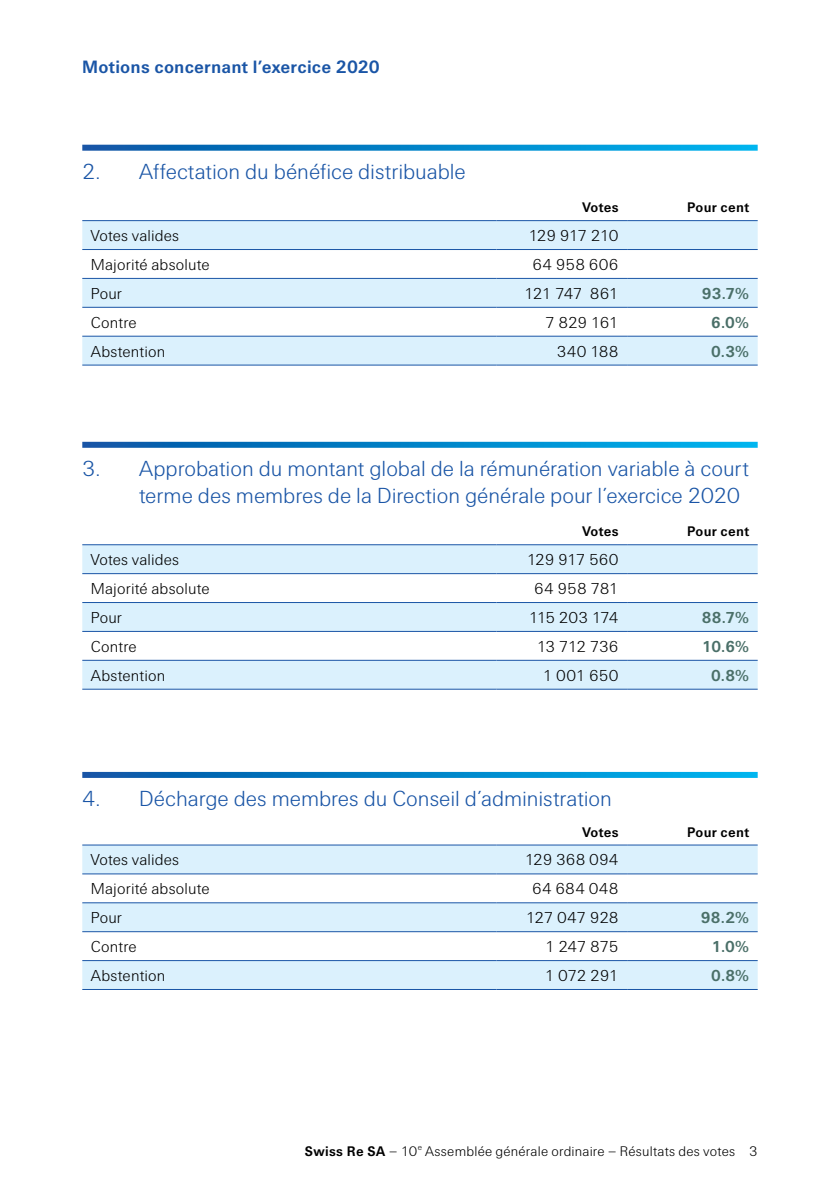
<style>
.page{position:relative;width:840px;height:1191px;background:#fff}
.page>*{position:absolute;margin:0;border:0;box-sizing:border-box;transform-origin:0 0}
.t1{font:300 22px/27px "Swiss Re Sans OT";color:#1a55a6}
.t2{font:700 18px "Swiss Re Sans OT";letter-spacing:.01em;color:#1a55a6}
.t3{font:300 16px "Swiss Re Sans OT";letter-spacing:.01em;color:#000}
.t4{font:700 16px "Swiss Re Sans OT";letter-spacing:.015em;color:#4a6f68}
.t5{font:300 16px "Swiss Re Sans OT";letter-spacing:-.045em;color:#000}
.t6{font:300 16px "Swiss Re Sans OT";letter-spacing:-.04em;color:#000}
.t7{font:300 16px "Swiss Re Sans OT";letter-spacing:-.025em;color:#000}
.t8{font:300 16px "Swiss Re Sans OT";letter-spacing:-.065em;color:#000}
.t9{font:300 16px "Swiss Re Sans OT";letter-spacing:-.015em;color:#000}
.t10{font:300 14px "Swiss Re Sans OT";letter-spacing:.015em;color:#000}
.t11{font:700 14px "Swiss Re Sans OT";letter-spacing:.02em;color:#000}
.s1{font-weight:700}
</style>
<div class="page">
<svg style="left:82px;top:145px;width:675px;height:6px;background:#0f8acb"></svg>
<svg style="left:82px;top:442px;width:675px;height:6px;background:#0a87ca"></svg>
<svg style="left:82px;top:772px;width:675px;height:6px;background:#0585c9"></svg>
<svg style="left:82px;top:221px;width:675px;height:144px;fill:#dbf1fd"></svg>
<hr style="left:496px;top:249px;width:130px;height:1px;background:#1a55a6">
<hr style="left:626px;top:249px;width:131px;height:1px;background:#1a55a6">
<hr style="left:496px;top:278px;width:130px;height:1px;background:#1a55a6">
<hr style="left:626px;top:278px;width:131px;height:1px;background:#1a55a6">
<hr style="left:496px;top:307px;width:130px;height:1px;background:#1a55a6">
<hr style="left:626px;top:307px;width:131px;height:1px;background:#1a55a6">
<hr style="left:496px;top:336px;width:130px;height:1px;background:#1a55a6">
<hr style="left:626px;top:336px;width:131px;height:1px;background:#1a55a6">
<hr style="left:496px;top:220px;width:130px;height:1px;background:#1a55a6">
<hr style="left:626px;top:220px;width:131px;height:1px;background:#1a55a6">
<hr style="left:496px;top:365px;width:130px;height:1px;background:#1a55a6">
<hr style="left:626px;top:365px;width:131px;height:1px;background:#1a55a6">
<hr style="left:82px;top:220px;width:414px;height:1px;background:#1a55a6">
<hr style="left:82px;top:249px;width:414px;height:1px;background:#1a55a6">
<hr style="left:82px;top:278px;width:414px;height:1px;background:#1a55a6">
<hr style="left:82px;top:307px;width:414px;height:1px;background:#1a55a6">
<hr style="left:82px;top:336px;width:414px;height:1px;background:#1a55a6">
<hr style="left:82px;top:365px;width:414px;height:1px;background:#1a55a6">
<svg style="left:82px;top:545px;width:675px;height:144px;fill:#dbf1fd"></svg>
<hr style="left:496px;top:573px;width:130px;height:1px;background:#1a55a6">
<hr style="left:626px;top:573px;width:131px;height:1px;background:#1a55a6">
<hr style="left:496px;top:602px;width:130px;height:1px;background:#1a55a6">
<hr style="left:626px;top:602px;width:131px;height:1px;background:#1a55a6">
<hr style="left:496px;top:631px;width:130px;height:1px;background:#1a55a6">
<hr style="left:626px;top:631px;width:131px;height:1px;background:#1a55a6">
<hr style="left:496px;top:660px;width:130px;height:1px;background:#1a55a6">
<hr style="left:626px;top:660px;width:131px;height:1px;background:#1a55a6">
<hr style="left:496px;top:544px;width:130px;height:1px;background:#1a55a6">
<hr style="left:626px;top:544px;width:131px;height:1px;background:#1a55a6">
<hr style="left:496px;top:689px;width:130px;height:1px;background:#1a55a6">
<hr style="left:626px;top:689px;width:131px;height:1px;background:#1a55a6">
<hr style="left:82px;top:544px;width:414px;height:1px;background:#1a55a6">
<hr style="left:82px;top:573px;width:414px;height:1px;background:#1a55a6">
<hr style="left:82px;top:602px;width:414px;height:1px;background:#1a55a6">
<hr style="left:82px;top:631px;width:414px;height:1px;background:#1a55a6">
<hr style="left:82px;top:660px;width:414px;height:1px;background:#1a55a6">
<hr style="left:82px;top:689px;width:414px;height:1px;background:#1a55a6">
<svg style="left:82px;top:845px;width:675px;height:144px;fill:#dbf1fd"></svg>
<hr style="left:496px;top:873px;width:130px;height:1px;background:#1a55a6">
<hr style="left:626px;top:873px;width:131px;height:1px;background:#1a55a6">
<hr style="left:496px;top:902px;width:130px;height:1px;background:#1a55a6">
<hr style="left:626px;top:902px;width:131px;height:1px;background:#1a55a6">
<hr style="left:496px;top:931px;width:130px;height:1px;background:#1a55a6">
<hr style="left:626px;top:931px;width:131px;height:1px;background:#1a55a6">
<hr style="left:496px;top:960px;width:130px;height:1px;background:#1a55a6">
<hr style="left:626px;top:960px;width:131px;height:1px;background:#1a55a6">
<hr style="left:496px;top:844px;width:130px;height:1px;background:#1a55a6">
<hr style="left:626px;top:844px;width:131px;height:1px;background:#1a55a6">
<hr style="left:496px;top:989px;width:130px;height:1px;background:#1a55a6">
<hr style="left:626px;top:989px;width:131px;height:1px;background:#1a55a6">
<hr style="left:82px;top:844px;width:414px;height:1px;background:#1a55a6">
<hr style="left:82px;top:873px;width:414px;height:1px;background:#1a55a6">
<hr style="left:82px;top:902px;width:414px;height:1px;background:#1a55a6">
<hr style="left:82px;top:931px;width:414px;height:1px;background:#1a55a6">
<hr style="left:82px;top:960px;width:414px;height:1px;background:#1a55a6">
<hr style="left:82px;top:989px;width:414px;height:1px;background:#1a55a6">
<p class="t2" style="left:82px;top:56px;width:299px">Motions concernant l’exercice 2020</p>
<h1 class="t1" style="left:82px;top:158px;width:385px">2. Affectation du bénéfice distribuable</h1>
<p class="t11" style="left:582px;top:199px;width:38px">Votes</p>
<p class="t11" style="left:686px;top:199px;width:63px">Pour cent</p>
<p class="t3" style="left:91px;top:226px;width:90px">Votes valides</p>
<p class="t5" style="left:528px;top:226px;width:92px">129 917 210</p>
<p class="t3" style="left:91px;top:255px;width:120px">Majorité absolute</p>
<p class="t3" style="left:532px;top:255px;width:88px">64 958 606</p>
<p class="t3" style="left:91px;top:284px;width:33px">Pour</p>
<p class="t6" style="left:524px;top:284px;width:96px">121 747 861</p>
<p class="t4" style="left:701px;top:284px;width:49px">93.7%</p>
<p class="t3" style="left:91px;top:313px;width:47px">Contre</p>
<p class="t3" style="left:545px;top:313px;width:75px">7 829 161</p>
<p class="t4" style="left:710px;top:313px;width:39px">6.0%</p>
<p class="t3" style="left:91px;top:342px;width:76px">Abstention</p>
<p class="t3" style="left:556px;top:342px;width:63px">340 188</p>
<p class="t4" style="left:710px;top:342px;width:39px">0.3%</p>
<h1 class="t1" style="left:139px;top:455px;width:611px;text-indent:-57px">3. Approbation du montant global de la rémunération variable à court terme des membres de la Direction générale pour l’exercice 2020</h1>
<p class="t11" style="left:582px;top:523px;width:38px">Votes</p>
<p class="t11" style="left:686px;top:523px;width:63px">Pour cent</p>
<p class="t3" style="left:91px;top:550px;width:90px">Votes valides</p>
<p class="t7" style="left:526px;top:550px;width:93px">129 917 560</p>
<p class="t3" style="left:91px;top:579px;width:120px">Majorité absolute</p>
<p class="t3" style="left:534px;top:579px;width:86px">64 958 781</p>
<p class="t3" style="left:91px;top:608px;width:33px">Pour</p>
<p class="t8" style="left:528px;top:608px;width:91px">115 203 174</p>
<p class="t4" style="left:701px;top:608px;width:49px">88.7%</p>
<p class="t3" style="left:91px;top:637px;width:47px">Contre</p>
<p class="t3" style="left:536px;top:637px;width:83px">13 712 736</p>
<p class="t4" style="left:702px;top:637px;width:48px">10.6%</p>
<p class="t3" style="left:91px;top:666px;width:76px">Abstention</p>
<p class="t3" style="left:542px;top:666px;width:77px">1 001 650</p>
<p class="t4" style="left:710px;top:666px;width:39px">0.8%</p>
<h1 class="t1" style="left:82px;top:785px;width:531px">4. Décharge des membres du Conseil dʼadministration</h1>
<p class="t11" style="left:582px;top:823px;width:38px">Votes</p>
<p class="t11" style="left:686px;top:823px;width:63px">Pour cent</p>
<p class="t3" style="left:91px;top:850px;width:90px">Votes valides</p>
<p class="t3" style="left:524px;top:850px;width:95px">129 368 094</p>
<p class="t3" style="left:91px;top:879px;width:120px">Majorité absolute</p>
<p class="t3" style="left:531px;top:879px;width:88px">64 684 048</p>
<p class="t3" style="left:91px;top:908px;width:33px">Pour</p>
<p class="t9" style="left:525px;top:908px;width:94px">127 047 928</p>
<p class="t4" style="left:700px;top:908px;width:50px">98.2%</p>
<p class="t3" style="left:91px;top:937px;width:47px">Contre</p>
<p class="t3" style="left:544px;top:937px;width:75px">1 247 875</p>
<p class="t4" style="left:711px;top:937px;width:39px">1.0%</p>
<p class="t3" style="left:91px;top:966px;width:76px">Abstention</p>
<p class="t3" style="left:544px;top:966px;width:75px">1 072 291</p>
<p class="t4" style="left:710px;top:966px;width:39px">0.8%</p>
<p class="t10" style="left:304px;top:1143px;width:454px"><span class="s1">Swiss Re SA</span> – 10<sup>e</sup> Assemblée générale ordinaire – Résultats des votes 3</p>
</div>
